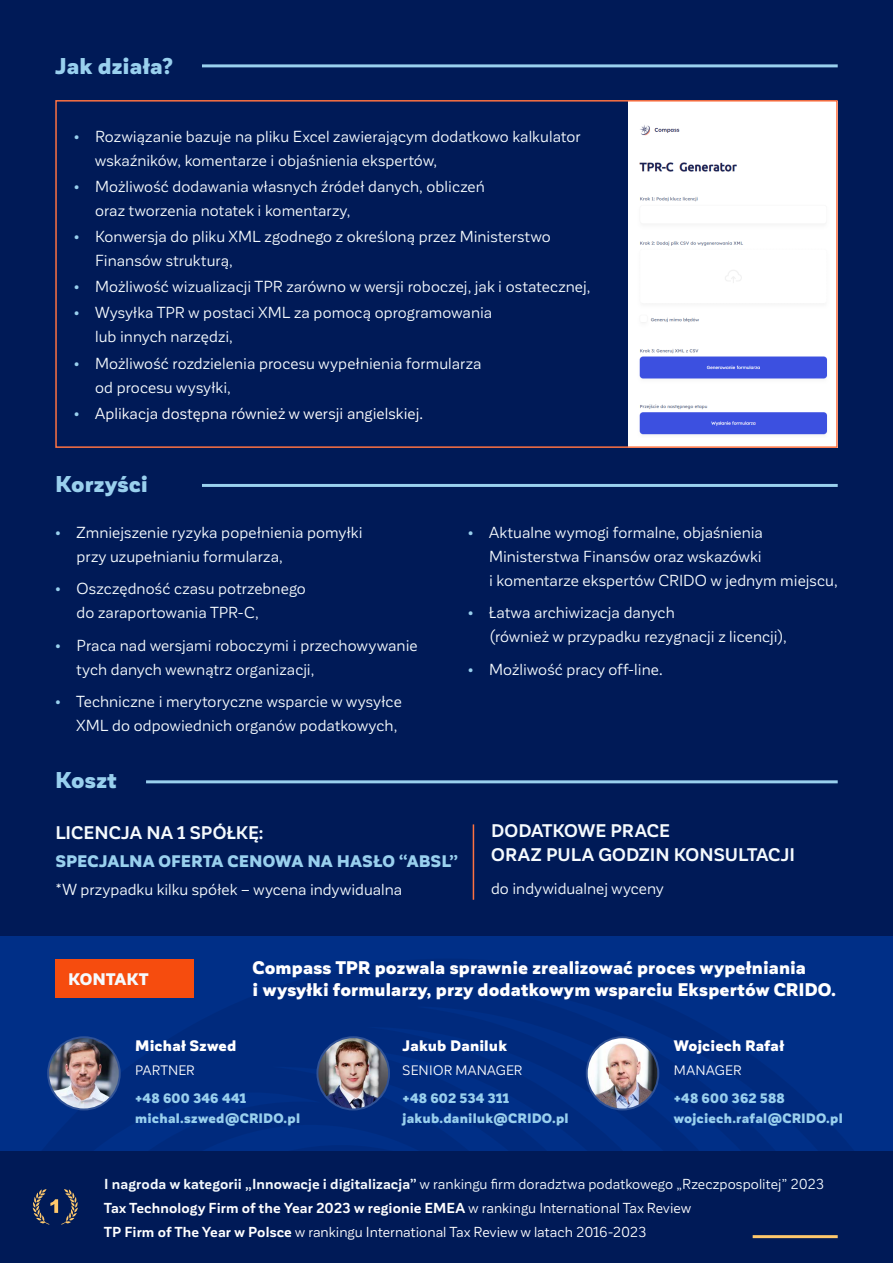
<style>
.page{position:relative;width:893px;height:1263px;background:#001a57}
.page>*{position:absolute;margin:0;border:0;box-sizing:border-box;transform-origin:0 0}
.Headline_2{font:900 22.5px "Corporative Sans";letter-spacing:.01em;color:#99d0ee}
.Headline_2-2{font:900 18px/22.5px "Corporative Sans";letter-spacing:.005em;color:#fff}
.Basic_justify{font:700 18px/24px "Corporative Sans";letter-spacing:.005em;color:#f5fafd}
.Basic_justify-2{font:900 16.5px "Corporative Sans";letter-spacing:.005em;color:#99d0ee}
.Basic_justify-3{font:900 16.5px "Corporative Sans";letter-spacing:.005em;color:#f5fafd}
.Basic_justify-4{font:15.75px/24px "Corporative Sans";letter-spacing:.01em;color:#f5fafd}
.t1{font:15.75px "Corporative Sans";letter-spacing:.01em;color:#fff}
.Headline_2-3{font:900 15px "Corporative Sans";letter-spacing:.015em;color:#fff}
.Basic{font:14.25px/24px "Corporative Sans";letter-spacing:.01em;color:#f5fafd}
.Basic-2{font:14.25px "Corporative Sans";letter-spacing:.005em;color:#fff}
.tabela_dopisek{font:900 13.5px "Corporative Sans";letter-spacing:.015em;color:#99d0ee}
.tabela_dopisek-2{font:13.5px "Corporative Sans";letter-spacing:.02em;color:#fff}
.s1{font-weight:700;color:#99d0ee}
.s2{font-weight:700}
.s3{font-weight:700;color:#fff}
.s4{color:#fff}
</style>
<div class="page">
<hr style="left:202px;top:64px;width:636px;height:3px;background:#99d0ee">
<hr style="left:202px;top:484px;width:636px;height:3px;background:#99d0ee">
<div style="left:628px;top:101px;width:210px;height:347px;background:#fff"></div>
<img style="left:639px;top:125px;width:188px;height:310px">
<div style="left:55px;top:100px;width:783px;height:348px;border:2px solid #fd7242"></div>
<hr style="left:146px;top:780px;width:692px;height:3px;background:#99d0ee">
<hr style="left:753px;top:1235px;width:85px;height:3px;background:#fec86c">
<div style="left:0;top:937px;width:893px;height:214px;background:#002f87"></div>
<img style="left:587px;top:1037px;width:71px;height:72px;border-radius:36px">
<div style="left:586px;top:1036px;width:73px;height:74px;border:2px solid #305296;border-radius:50%"></div>
<img style="left:317px;top:1037px;width:72px;height:72px;border-radius:36px">
<div style="left:316px;top:1036px;width:74px;height:74px;border:2px solid #305296;border-radius:50%"></div>
<img style="left:48px;top:1037px;width:72px;height:72px;border-radius:36px">
<div style="left:47px;top:1036px;width:74px;height:74px;border:2px solid #305296;border-radius:50%"></div>
<hr style="left:473px;top:824px;width:1px;height:76px;background:#fd7242">
<div style="left:55px;top:959px;width:139px;height:39px;background:#f64c0e"></div>
<svg style="left:33px;top:1189px;width:45px;height:35px"></svg>
<p class="Headline_2" style="left:55px;top:53px;width:120px">Jak działa?</p>
<p class="Basic_justify-4" style="left:95px;top:125px;width:487px;text-indent:-21px"><span class="s1">•</span> Rozwiązanie bazuje na pliku Excel zawierającym dodatkowo kalkulator wskaźników, komentarze i objaśnienia ekspertów,</p>
<p class="Basic_justify-4" style="left:95px;top:175px;width:391px;text-indent:-21px"><span class="s1">•</span> Możliwość dodawania własnych źródeł danych, obliczeń oraz tworzenia notatek i komentarzy,</p>
<p class="Basic_justify-4" style="left:95px;top:225px;width:457px;text-indent:-21px"><span class="s1">•</span> Konwersja do pliku XML zgodnego z określoną przez Ministerstwo<br>Finansów strukturą,</p>
<p class="Basic_justify-4" style="left:74px;top:275px;width:518px"><span class="s1">•</span> Możliwość wizualizacji TPR zarówno w wersji roboczej, jak i ostatecznej,</p>
<p class="Basic_justify-4" style="left:95px;top:301px;width:399px;text-indent:-21px"><span class="s1">•</span> Wysyłka TPR w postaci XML za pomocą oprogramowania lub innych narzędzi,</p>
<p class="Basic_justify-4" style="left:95px;top:351px;width:388px;text-indent:-21px"><span class="s1">•</span> Możliwość rozdzielenia procesu wypełnienia formularza od procesu wysyłki,</p>
<p class="t1" style="left:74px;top:405px;width:351px"><span class="s1">•</span> Aplikacja dostępna również w wersji angielskiej.</p>
<p class="Headline_2" style="left:55px;top:472px;width:94px">Korzyści</p>
<p class="Basic_justify-4" style="left:77px;top:520px;width:288px;text-indent:-21px"><span class="s1">•</span> Zmniejszenie ryzyka popełnienia pomyłki przy uzupełnianiu formularza,</p>
<p class="Basic_justify-4" style="left:77px;top:577px;width:231px;text-indent:-21px"><span class="s1">•</span> Oszczędność czasu potrzebnego do zaraportowania TPR-C,</p>
<p class="Basic_justify-4" style="left:77px;top:633px;width:343px;text-indent:-21px"><span class="s1">•</span> Praca nad wersjami roboczymi i przechowywanie tych danych wewnątrz organizacji,</p>
<p class="Basic_justify-4" style="left:55px;top:690px;width:348px;text-align:right"><span class="s1">•</span> Techniczne i merytoryczne wsparcie w wysyłce<br>XML do odpowiednich organów podatkowych,</p>
<p class="Basic_justify-4" style="left:489px;top:520px;width:350px;text-indent:-21px"><span class="s1">•</span> Aktualne wymogi formalne, objaśnienia<br>Ministerstwa Finansów oraz wskazówki<br>i komentarze ekspertów CRIDO w jednym miejscu,</p>
<p class="Basic_justify-4" style="left:489px;top:601px;width:299px;text-indent:-21px"><span class="s1">•</span> Łatwa archiwizacja danych<br>(również w przypadku rezygnacji z licencji),</p>
<p class="Basic_justify-4" style="left:468px;top:657px;width:196px"><span class="s1">•</span> Możliwość pracy off-line.</p>
<p class="Headline_2" style="left:55px;top:768px;width:63px">Koszt</p>
<p class="Basic_justify" style="left:55px;top:821px;width:210px">LICENCJA NA 1 SPÓŁKĘ:</p>
<p class="Basic_justify-2" style="left:55px;top:852px;width:404px">SPECJALNA OFERTA CENOWA NA HASŁO “ABSL”</p>
<p class="Basic_justify-4" style="left:55px;top:878px;width:348px">*W przypadku kilku spółek – wycena indywidualna</p>
<p class="Basic_justify" style="left:491px;top:819px;width:305px">DODATKOWE PRACE<br>ORAZ PULA GODZIN KONSULTACJI</p>
<p class="Basic_justify-4" style="left:491px;top:876px;width:174px">do indywidualnej wyceny</p>
<p class="Basic_justify-3" style="left:68px;top:970px;width:82px">KONTAKT</p>
<p class="Headline_2-2" style="left:253px;top:956px;width:585px">Compass TPR pozwala sprawnie zrealizować proces wypełniania<br>i wysyłki formularzy, przy dodatkowym wsparciu Ekspertów CRIDO.</p>
<p class="Headline_2-3" style="left:135px;top:1037px;width:103px">Michał Szwed</p>
<p class="tabela_dopisek-2" style="left:135px;top:1063px;width:61px">PARTNER</p>
<p class="tabela_dopisek" style="left:135px;top:1091px;width:112px">+48 600 346 441</p>
<p class="tabela_dopisek" style="left:135px;top:1110px;width:166px">michal.szwed@CRIDO.pl</p>
<p class="Headline_2-3" style="left:403px;top:1037px;width:106px">Jakub Daniluk</p>
<p class="tabela_dopisek-2" style="left:403px;top:1063px;width:121px">SENIOR MANAGER</p>
<p class="tabela_dopisek" style="left:403px;top:1091px;width:108px">+48 602 534 311</p>
<p class="tabela_dopisek" style="left:403px;top:1110px;width:168px">jakub.daniluk@CRIDO.pl</p>
<p class="Headline_2-3" style="left:674px;top:1037px;width:112px">Wojciech Rafał</p>
<p class="tabela_dopisek-2" style="left:674px;top:1063px;width:69px">MANAGER</p>
<p class="tabela_dopisek" style="left:674px;top:1091px;width:113px">+48 600 362 588</p>
<p class="tabela_dopisek" style="left:674px;top:1110px;width:171px">wojciech.rafal@CRIDO.pl</p>
<p class="Basic" style="left:104px;top:1172px;width:721px"><span class="s2">I nagroda w kategorii „Innowacje i digitalizacja”</span> w rankingu firm doradztwa podatkowego „Rzeczpospolitej” 2023<br><span class="s3">Tax Technology Firm of the Year 2023 w regionie EMEA</span> <span class="s4">w rankingu International Tax Review</span></p>
<p class="Basic-2" style="left:104px;top:1224px;width:544px"><span class="s2">TP Firm of The Year w Polsce</span> w rankingu International Tax Review w latach 2016-2023</p>
</div>
